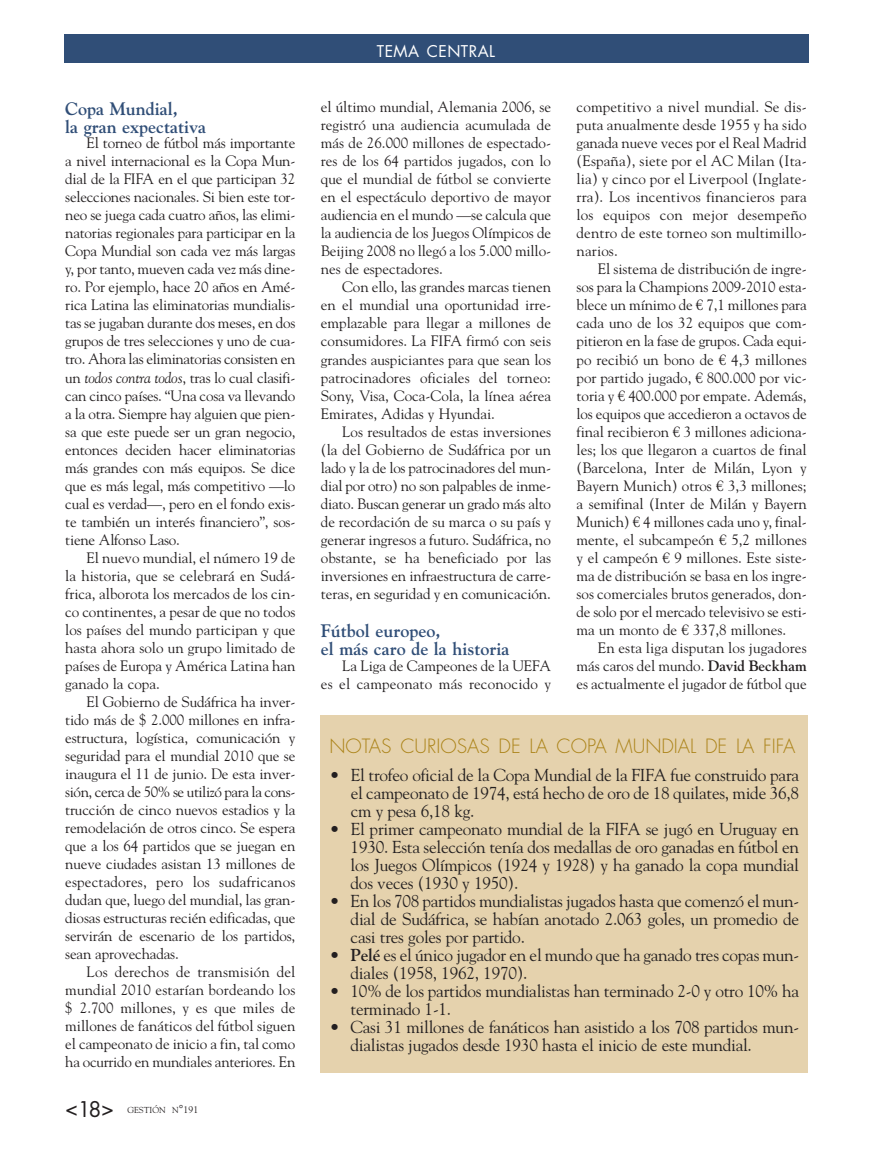
<style>
.page{position:relative;width:872px;height:1149px;background:#fff}
.page>*{position:absolute;margin:0;border:0;box-sizing:border-box;transform-origin:0 0}
.t1{font:21px "Futura";color:#231f20}
.t2{font:300 19.2px "Futura";color:#ab8318}
.t3{font:700 18px/18px "Goudy Std";color:#304e77}
.t4{font:17.25px/18px "Goudy Std";letter-spacing:-.015em;color:#231f20;text-align:justify}
.t5{font:15.75px "Futura";letter-spacing:.025em;color:#fff}
.t6{font:15px/18px "Goudy Std";letter-spacing:-.005em;color:#231f20;text-align:justify}
.t7{font:8.7px "Goudy Std";color:#231f20}
.s1{font-style:italic}
.s2{font-size:11.55px}
.s3{font-size:9.75px}
.s4{font-weight:700}
</style>
<div class="page">
<div style="left:64px;top:34px;width:744px;height:29px;background:#304e77"></div>
<div style="left:320px;top:714px;width:488px;height:357px;background:#e5d2ad"></div>
<p class="t3" style="left:65px;top:99px;width:142px">Copa Mundial,<br>la gran expectativa</p>
<p class="t6" style="left:65px;top:134px;width:232px;text-indent:21px">El torneo de fútbol más importante a nivel internacional es la Copa Mun&shy;dial de la FiFA en el que participan 32 selecciones nacionales. si bien este tor&shy;neo se juega cada cuatro años, las elimi&shy;natorias regionales para participar en la Copa Mundial son cada vez más largas y, por tanto, mueven cada vez más dine&shy;ro. Por ejemplo, hace 20 años en Amé&shy;rica Latina las eliminatorias mundialis&shy;tas se jugaban durante dos meses, en dos grupos de tres selecciones y uno de cua&shy;tro. Ahora las eliminatorias consisten en un <span class="s1">todos contra todos</span>, tras lo cual clasifi&shy;can cinco países. “Una cosa va llevando a la otra. siempre hay alguien que pien&shy;sa que este puede ser un gran negocio, entonces deciden hacer eliminatorias más grandes con más equipos. se dice que es más legal, más competitivo —lo cual es verdad—, pero en el fondo exis&shy;te también un interés financiero”, sos&shy;tiene Alfonso Laso.</p>
<p class="t6" style="left:65px;top:548px;width:232px;text-indent:21px">El nuevo mundial, el número 19 de la historia, que se celebrará en sudá&shy;frica, alborota los mercados de los cin&shy;co continentes, a pesar de que no todos los países del mundo participan y que hasta ahora solo un grupo limitado de países de Europa y América Latina han ganado la copa.</p>
<p class="t6" style="left:65px;top:692px;width:232px;text-indent:21px">El Gobierno de sudáfrica ha inver&shy;tido más de $ 2.000 millones en infra&shy;estructura, logística, comunicación y seguridad para el mundial 2010 que se inaugura el 11 de junio. De esta inver&shy;sión, cerca de 50% se utilizó para la cons&shy;trucción de cinco nuevos estadios y la remodelación de otros cinco. se espera que a los 64 partidos que se juegan en nueve ciudades asistan 13 millones de espectadores, pero los sudafricanos dudan que, luego del mundial, las gran&shy;diosas estructuras recién edificadas, que servirán de escenario de los partidos, sean aprovechadas.</p>
<p class="t6" style="left:65px;top:962px;width:232px;text-indent:21px">Los derechos de transmisión del mundial 2010 estarían bordeando los $ 2.700 millones, y es que miles de millones de fanáticos del fútbol siguen el campeonato de inicio a fin, tal como ha ocurrido en mundiales anteriores. En</p>
<h1 class="t1" style="left:65px;top:1098px;width:50px">&lt;18&gt;</h1>
<p class="t7" style="left:127px;top:1104px;width:72px">GEstión n<span class="s2">°</span><span class="s3">191</span></p>
<p class="t5" style="left:377px;top:44px;width:120px">TEMA CENTRAL</p>
<p class="t6" style="left:321px;top:98px;width:232px">el último mundial, Alemania 2006, se registró una audiencia acumulada de más de 26.000 millones de espectado&shy;res de los 64 partidos jugados, con lo que el mundial de fútbol se convierte en el espectáculo deportivo de mayor audiencia en el mundo —se calcula que la audiencia de los Juegos Olímpicos de Beijing 2008 no llegó a los 5.000 millo&shy;nes de espectadores.</p>
<p class="t6" style="left:321px;top:278px;width:232px;text-indent:21px">Con ello, las grandes marcas tienen en el mundial una oportunidad irre&shy;emplazable para llegar a millones de consumidores. La FiFA firmó con seis grandes auspiciantes para que sean los patrocinadores oficiales del torneo: sony, Visa, Coca-Cola, la línea aérea Emirates, Adidas y Hyundai.</p>
<p class="t6" style="left:321px;top:422px;width:232px;text-indent:21px">Los resultados de estas inversiones (la del Gobierno de sudáfrica por un lado y la de los patrocinadores del mun&shy;dial por otro) no son palpables de inme&shy;diato. Buscan generar un grado más alto de recordación de su marca o su país y generar ingresos a futuro. sudáfrica, no obstante, se ha beneficiado por las inversiones en infraestructura de carre&shy;teras, en seguridad y en comunicación.</p>
<p class="t3" style="left:321px;top:621px;width:190px">Fútbol europeo,<br>el más caro de la historia</p>
<p class="t6" style="left:321px;top:656px;width:232px;text-align:right">La Liga de Campeones de la UEFA<br>es el campeonato más reconocido y</p>
<p class="t6" style="left:576px;top:98px;width:232px">competitivo a nivel mundial. se dis&shy;puta anualmente desde 1955 y ha sido ganada nueve veces por el Real Madrid (España), siete por el AC Milan (ita&shy;lia) y cinco por el Liverpool (inglate&shy;rra). Los incentivos financieros para los equipos con mejor desempeño dentro de este torneo son multimillo&shy;narios.</p>
<p class="t6" style="left:576px;top:260px;width:232px;text-indent:21px">El sistema de distribución de ingre&shy;sos para la Champions 2009-2010 esta&shy;blece un mínimo de € 7,1 millones para cada uno de los 32 equipos que com&shy;pitieron en la fase de grupos. Cada equi&shy;po recibió un bono de € 4,3 millones por partido jugado, € 800.000 por vic&shy;toria y € 400.000 por empate. Además, los equipos que accedieron a octavos de final recibieron € 3 millones adiciona&shy;les; los que llegaron a cuartos de final (Barcelona, inter de Milán, Lyon y Bayern Munich) otros € 3,3 millones; a semifinal (inter de Milán y Bayern Munich) € 4 millones cada uno y, final&shy;mente, el subcampeón € 5,2 millones y el campeón € 9 millones. Este siste&shy;ma de distribución se basa en los ingre&shy;sos comerciales brutos generados, don&shy;de solo por el mercado televisivo se esti&shy;ma un monto de € 337,8 millones.</p>
<p class="t6" style="left:576px;top:638px;width:232px;text-indent:21px">En esta liga disputan los jugadores más caros del mundo. <span class="s4">David Beckham </span>es actualmente el jugador de fútbol que</p>
<p class="t2" style="left:329px;top:736px;width:467px">NOTAS CURIOSAS DE LA COPA MUNDIAL DE LA FIFA</p>
<p class="t4" style="left:351px;top:765px;width:450px;text-indent:-21px">• El trofeo oficial de la Copa Mundial de la FiFA fue construido para el campeonato de 1974, está hecho de oro de 18 quilates, mide 36,8 cm y pesa 6,18 kg.</p>
<p class="t4" style="left:350px;top:819px;width:450px;text-indent:-21px">• El primer campeonato mundial de la FiFA se jugó en Uruguay en 1930. Esta selección tenía dos medallas de oro ganadas en fútbol en los Juegos Olímpicos (1924 y 1928) y ha ganado la copa mundial dos veces (1930 y 1950).</p>
<p class="t4" style="left:350px;top:891px;width:450px;text-indent:-21px">• En los 708 partidos mundialistas jugados hasta que comenzó el mun&shy;dial de sudáfrica, se habían anotado 2.063 goles, un promedio de casi tres goles por partido.</p>
<p class="t4" style="left:350px;top:945px;width:450px;text-indent:-21px">• <span class="s4">Pelé</span> es el único jugador en el mundo que ha ganado tres copas mun&shy;diales (1958, 1962, 1970).</p>
<p class="t4" style="left:350px;top:981px;width:450px;text-indent:-21px">• 10% de los partidos mundialistas han terminado 2-0 y otro 10% ha terminado 1-1.</p>
<p class="t4" style="left:350px;top:1017px;width:450px;text-indent:-21px">• Casi 31 millones de fanáticos han asistido a los 708 partidos mun&shy;dialistas jugados desde 1930 hasta el inicio de este mundial.</p>
</div>
